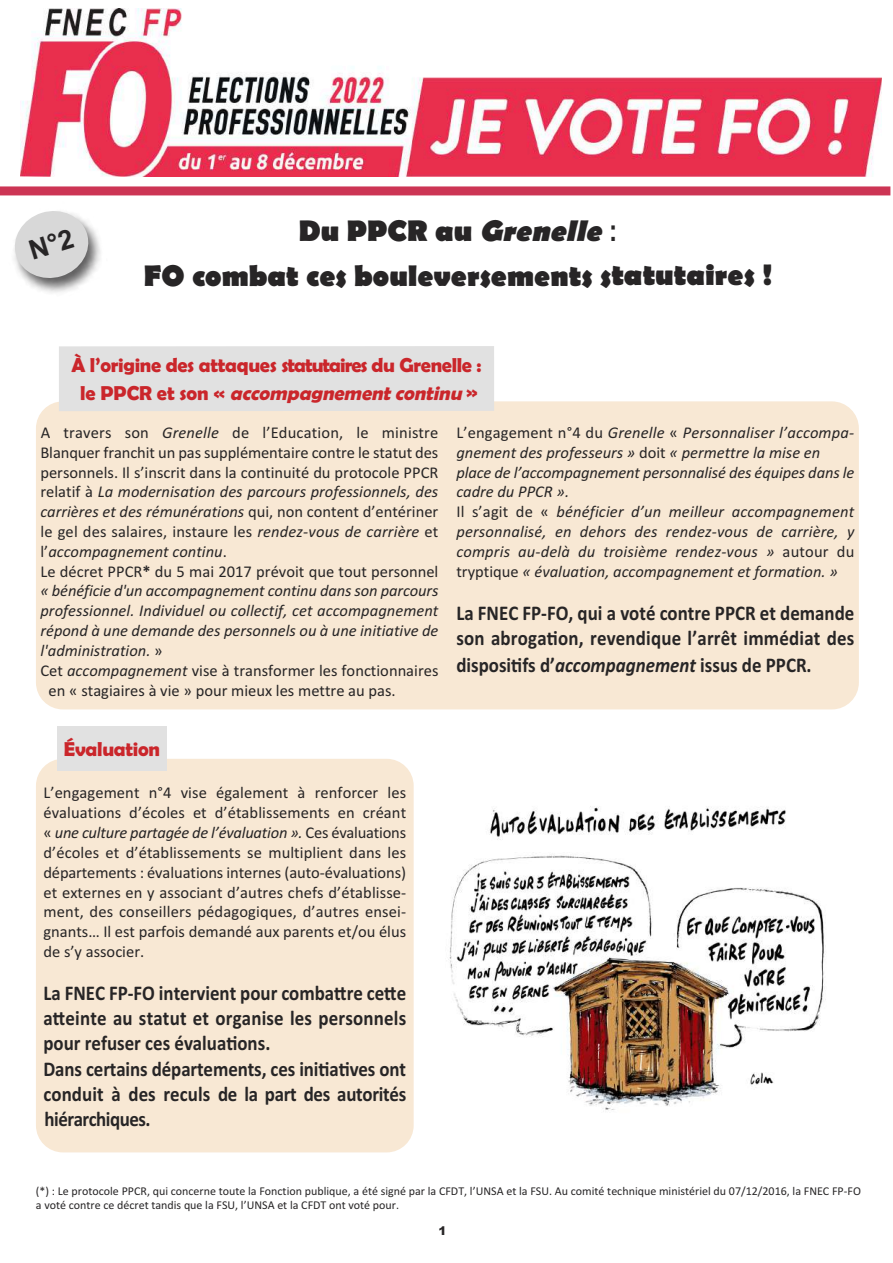
<style>
.page{position:relative;width:893px;height:1263px;background:#fff}
.page>*{position:absolute;margin:0;border:0;box-sizing:border-box;transform-origin:0 0}
.t1{font:700 30px/44.4px "Berlin Sans FB";color:#272526;text-align:center}
.t2{font:700 21px/25.2px "Calibri";color:#272526;text-align:justify;scale:.9 1}
.t3{font:700 20.25px/27.5px "Berlin Sans FB Demi";letter-spacing:-.015em;color:#ca262b;text-align:center}
.t4{font:16.5px/19.8px "Calibri";color:#272526;text-align:justify}
.t5{font:italic 16.5px/19.8px "Calibri";color:#272526}
.t6{font:12px/14.4px "Calibri";color:#272526}
.t7{font:900 12px "Arial";color:#272526}
.s1{font-style:italic}
.s2{font-family:"Arial Narrow"}
.s3{font-style:normal}
.s4{font-weight:700}
</style>
<div class="page">
<img style="left:0;top:195px;width:119px;height:98px">
<div style="left:36px;top:401px;width:823px;height:308px;background:#f8e8d4;border-radius:27px"></div>
<img style="left:448px;top:806px;width:378px;height:304px">
<div style="left:59px;top:346px;width:435px;height:65px;background:#e1e1e1"></div>
<div style="left:36px;top:759px;width:378px;height:393px;background:#f8e8d4;border-radius:27px"></div>
<div style="left:57px;top:726px;width:110px;height:45px;background:#e1e1e1"></div>
<div style="left:0;top:186px;width:890px;height:9px;background:#cc3554"></div>
<img style="left:20px;top:9px;width:862px;height:167px">
<svg style="left:11px;top:207px;width:81px;height:75px"></svg>
<h1 class="t1" style="left:144px;top:209px;width:630px">D u P P C R a u <span class="s1">Grenelle</span> <span class="s2">:<br></span>FO combat ces bouleversements statutaires !</h1>
<p class="t3" style="left:71px;top:353px;width:412px">À l’origine des attaques statutaires du Grenelle : l e P P C R e t s o n « <span class="s1">accompagnement continu</span> »</p>
<p class="t4" style="left:41px;top:424px;width:399px">A travers son <span class="s1">Grenelle</span> de l’Education, le ministre</p>
<p class="t4" style="left:40px;top:444px;width:399px">Blanquer franchit un pas supplémentaire contre le statut des</p>
<p class="t4" style="left:40px;top:464px;width:399px">personnels. Il s’inscrit dans la continuité du protocole PPCR</p>
<p class="t5" style="left:40px;top:483px;width:399px"><span class="s3">relatif à</span> La modernisation des parcours professionnels, des</p>
<p class="t5" style="left:40px;top:503px;width:399px">carrières et des rémunérations <span class="s3">qui, non content d’entériner</span></p>
<p class="t4" style="left:40px;top:523px;width:399px">le gel des salaires, instaure les <span class="s1">rendez-vous de carrière</span> et</p>
<p class="t5" style="left:40px;top:543px;width:188px"><span class="s3">l’</span>accompagnement continu<span class="s3">.</span></p>
<p class="t4" style="left:40px;top:563px;width:399px">Le décret PPCR<span class="s4">*</span> du 5 mai 2017 prévoit que tout personnel</p>
<p class="t5" style="left:40px;top:582px;width:399px">« bénéficie d'un accompagnement continu dans son parcours</p>
<p class="t5" style="left:40px;top:602px;width:399px">professionnel. Individuel ou collectif, cet accompagnement</p>
<p class="t5" style="left:40px;top:622px;width:399px">répond à une demande des personnels ou à une initiative de</p>
<p class="t5" style="left:40px;top:642px;width:124px">l'administration. <span class="s3">»</span></p>
<p class="t4" style="left:40px;top:662px;width:399px">Cet <span class="s1">accompagnement</span> vise à transformer les fonctionnaires</p>
<p class="t4" style="left:49px;top:681px;width:349px">en « stagiaires à vie » pour mieux les mettre au pas.</p>
<p class="t3" style="left:64px;top:736px;width:98px">Évaluation</p>
<p class="t4" style="left:43px;top:784px;width:364px">L’engagement n°4 vise également à renforcer les évaluations d’écoles et d’établissements en créant « <span class="s1">une culture partagée de l’évaluation ».</span> Ces évaluations d’écoles et d’établissements se multiplient dans les départements : évaluations internes (auto-évaluations) et externes en y associant d’autres chefs d’établisse&shy;ment, des conseillers pédagogiques, d’autres ensei&shy;gnants… Il est parfois demandé aux parents et/ou élus de s’y associer.</p>
<p class="t2" style="left:43px;top:982px;width:405px;text-align:left">La FNEC FP-FO intervient pour combattre cette atteinte au statut et organise les personnels pour refuser ces évaluations.<br>Dans certains départements, ces initiatives ont conduit à des reculs de la part des autorités hiérarchiques.</p>
<p class="t5" style="left:456px;top:424px;width:400px"><span class="s3">L’engagement n°4 du</span> Grenelle <span class="s3">«</span> Personnaliser l’accompa&shy;gnement des professeurs » <span class="s3">doit</span> « permettre la mise en place de l’accompagnement personnalisé des équipes dans le cadre du PPCR ».<br><span class="s3">Il s’agit de «</span> bénéficier d’un meilleur accompagnement personnalisé, en dehors des rendez-vous de carrière, y compris au-delà du troisième rendez-vous » <span class="s3">autour du tryptique</span> « évaluation, accompagnement et formation. »</p>
<p class="t2" style="left:456px;top:601px;width:444px;line-height:26.1px">La FNEC FP-FO, qui a voté contre PPCR et demande son abrogation, revendique l’arrêt immédiat des dispositifs d’<span class="s1">accompagnement</span> issus de PPCR.</p>
<p class="t6" style="left:36px;top:1184px;width:826px">(*) : Le protocole PPCR, qui concerne toute la Fonction publique, a été signé par la CFDT, l’UNSA et la FSU. Au comité technique ministériel du 07/12/2016, la FNEC FP-FO a voté contre ce décret tandis que la FSU, l’UNSA et la CFDT ont voté pour.</p>
<p class="t7" style="left:438px;top:1223px;width:10px">1</p>
</div>
